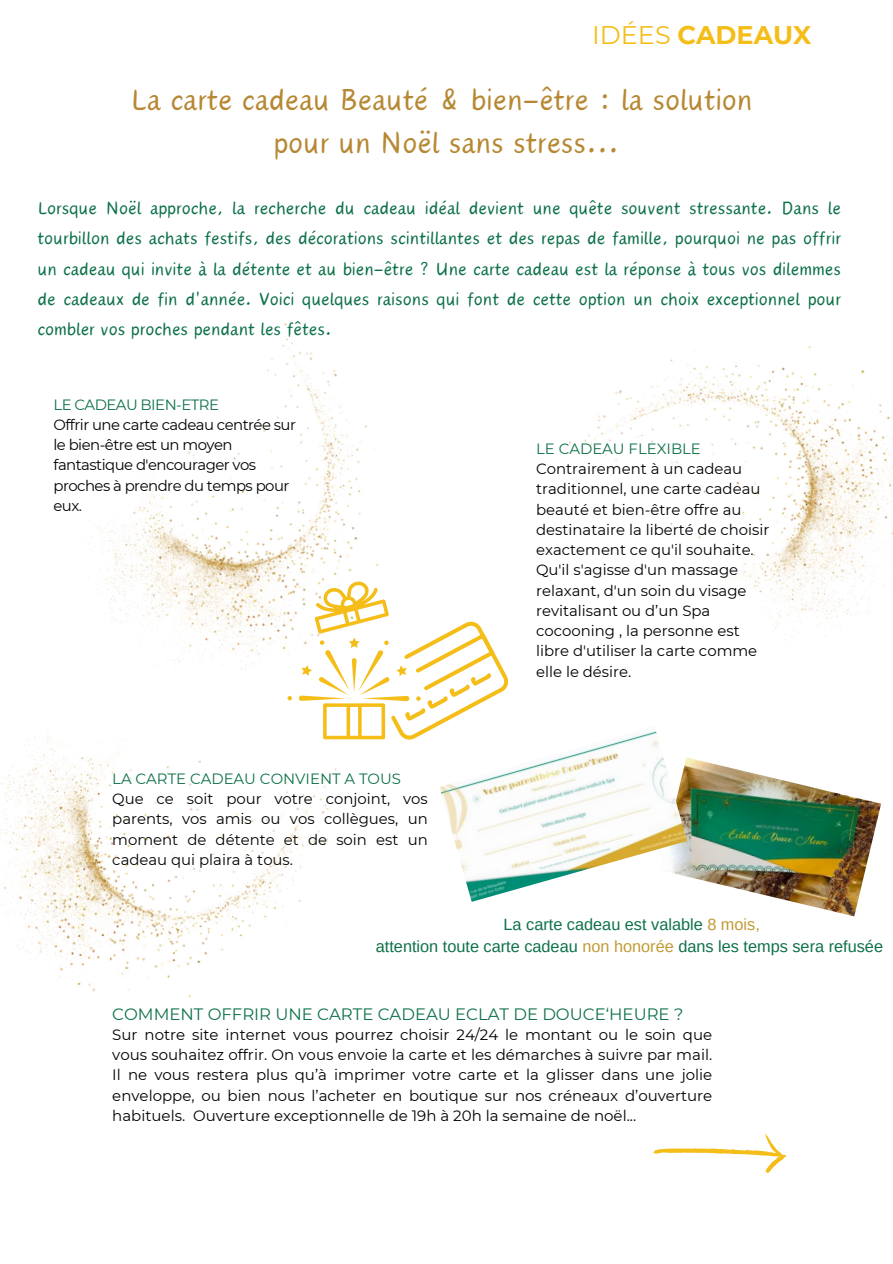
<style>
.page{position:relative;width:893px;height:1264px;background:#fff}
.page>*{position:absolute;margin:0;border:0;box-sizing:border-box;transform-origin:0 0}
.t1{font:37.5px/43.8px "Canva Wander World";color:#b78834;text-align:center}
.t2{font:700 25.5px "Montserrat";color:#f4bd18}
.t3{font:22.5px/30.3px "Canva Wander World";color:#0e7149;text-align:justify}
.t4{font:16.5px "Montserrat";color:#0e7149}
.t5{font:16.35px/22.5px "Arimo";color:#0e7149;text-align:center}
.t6{font:15px/20.2px "Montserrat";color:#000;text-align:justify}
.t7{font:14.85px/20.2px "Montserrat";color:#000;text-align:justify}
.t8{font:14.85px/20.2px "Montserrat";letter-spacing:-.035em;color:#000}
.t9{font:14.85px "Montserrat";color:#0e7149}
.t10{font:14.85px "Montserrat";letter-spacing:-.035em;color:#0e7149}
.s1{font-weight:400}
.s2{color:#c19b33}
</style>
<div class="page">
<img style="left:687px;top:757px;width:194px;height:159px">
<img style="left:439px;top:731px;width:248px;height:170px">
<svg style="left:468px;top:621px;width:40px;height:118px"></svg>
<img style="left:569px;top:345px;width:323px;height:299px">
<img style="left:88px;top:323px;width:380px;height:424px">
<img style="left:0;top:711px;width:346px;height:287px">
<svg style="left:653px;top:1133px;width:133px;height:39px"></svg>
<p class="t2" style="left:592px;top:19px;width:221px"><span class="s1">IDÉES</span> CADEAUX</p>
<h1 class="t1" style="left:130px;top:78px;width:623px">La carte cadeau Beauté &amp; bien-être : la solution pour un Noël sans stress...</h1>
<p class="t3" style="left:37px;top:193px;width:805px">Lorsque Noël approche, la recherche du cadeau idéal devient une quête souvent stressante. Dans le tourbillon des achats festifs, des décorations scintillantes et des repas de famille, pourquoi ne pas offrir un cadeau qui invite à la détente et au bien-être ? Une carte cadeau est la réponse à tous vos dilemmes de cadeaux de fin d'année. Voici quelques raisons qui font de cette option un choix exceptionnel pour combler vos proches pendant les fêtes.</p>
<p class="t10" style="left:53px;top:395px;width:167px">LE CADEAU BIEN-ETRE</p>
<p class="t8" style="left:53px;top:414px;width:244px">Offrir une carte cadeau centrée sur le bien-être est un moyen fantastique d'encourager vos proches à prendre du temps pour eux.</p>
<p class="t9" style="left:112px;top:769px;width:290px">LA CARTE CADEAU CONVIENT A TOUS</p>
<p class="t7" style="left:112px;top:788px;width:317px">Que ce soit pour votre conjoint, vos parents, vos amis ou vos collègues, un moment de détente et de soin est un cadeau qui plaira à tous.</p>
<p class="t9" style="left:536px;top:439px;width:166px">LE CADEAU FLEXIBLE</p>
<p class="t7" style="left:536px;top:458px;width:235px;text-align:left">Contrairement à un cadeau traditionnel, une carte cadeau beauté et bien-être offre au destinataire la liberté de choisir exactement ce qu'il souhaite.<br>Qu'il s'agisse d'un massage relaxant, d'un soin du visage revitalisant ou d’un Spa cocooning , la personne est libre d'utiliser la carte comme elle le désire.</p>
<p class="t5" style="left:376px;top:913px;width:508px">La carte cadeau est valable <span class="s2">8 mois,<br></span>attention toute carte cadeau <span class="s2">non honorée</span> dans les temps sera refusée</p>
<p class="t4" style="left:112px;top:1003px;width:572px">COMMENT OFFRIR UNE CARTE CADEAU ECLAT DE DOUCE‘HEURE ?</p>
<p class="t6" style="left:112px;top:1024px;width:601px">Sur notre site internet vous pourrez choisir 24/24 le montant ou le soin que vous souhaitez offrir. On vous envoie la carte et les démarches à suivre par mail.<br>Il ne vous restera plus qu’à imprimer votre carte et la glisser dans une jolie enveloppe, ou bien nous l’acheter en boutique sur nos créneaux d’ouverture habituels. Ouverture exceptionnelle de 19h à 20h la semaine de noël...</p>
</div>
